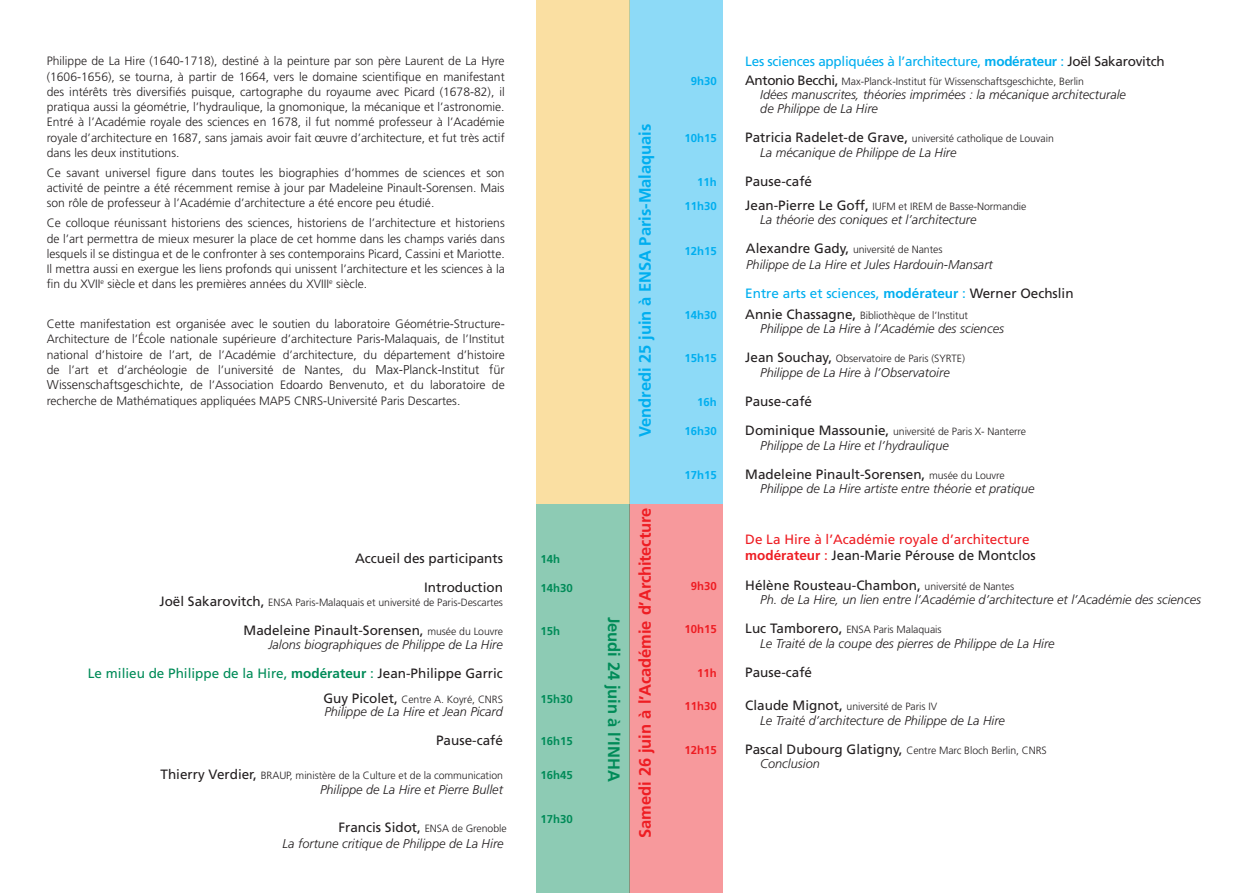
<style>
.page{position:relative;width:1259px;height:893px;background:#fff}
.page>*{position:absolute;margin:0;border:0;box-sizing:border-box;transform-origin:0 0}
.t1{font:700 16.5px "Frutiger";letter-spacing:-.01em;color:#ee1d23}
.t2{font:700 16.5px "Frutiger";color:#00aeef}
.t3{font:700 16.5px "Frutiger";color:#008b58}
.t4{font:13.5px "Frutiger";color:#231f20}
.t5{font:13.5px/16.2px "Frutiger";color:#ee1d23}
.t6{font:13.5px "Frutiger";letter-spacing:-.02em;color:#00aeef}
.t7{font:13.5px "Frutiger";color:#008b58}
.t8{font:13.5px "Frutiger";color:#00aeef}
.t9{font:italic 300 12.75px/13.5px "Frutiger";color:#231f20}
.t10{font:300 12.15px/15.3px "Frutiger";color:#231f20;text-align:justify}
.t11{font:700 11.4px "Frutiger";color:#00aeef}
.t12{font:700 11.4px "Frutiger";color:#008b58}
.t13{font:700 11.4px "Frutiger";color:#ee1d23}
.t14{font:300 10.5px "Frutiger";letter-spacing:-.005em;color:#231f20}
.s1{font-size:12.75px}
.s2{font-weight:400;font-size:13.5px}
.s3{font-weight:300;font-size:10.5px}
.s4{font-weight:700}
.s5{color:#231f20}
</style>
<div class="page">
<div style="left:629px;top:504px;width:94px;height:389px;background:#f7999c"></div>
<div style="left:629px;top:0;width:94px;height:504px;background:#8ddaf7"></div>
<div style="left:536px;top:504px;width:93px;height:389px;background:#8dcbb4"></div>
<div style="left:536px;top:0;width:93px;height:504px;background:#fadfa2"></div>
<p class="t10" style="left:47px;top:53px;width:459px">Philippe de La Hire (1640-1718), destiné à la peinture par son père Laurent de La Hyre (1606-1656), se tourna, à partir de 1664, vers le domaine scientifique en manifestant des intérêts très diversifiés puisque, cartographe du royaume avec Picard (1678-82), il pratiqua aussi la géométrie, l’hydraulique, la gnomonique, la mécanique et l’astronomie.<br>Entré à l’Académie royale des sciences en 1678, il fut nommé professeur à l’Académie royale d’architecture en 1687, sans jamais avoir fait œuvre d’architecture, et fut très actif dans les deux institutions.</p>
<p class="t10" style="left:47px;top:165px;width:459px">Ce savant universel figure dans toutes les biographies d’hommes de sciences et son activité de peintre a été récemment remise à jour par Madeleine Pinault-Sorensen. Mais son rôle de professeur à l’Académie d’architecture a été encore peu étudié.</p>
<p class="t10" style="left:47px;top:215px;width:459px">Ce colloque réunissant historiens des sciences, historiens de l’architecture et historiens de l’art permettra de mieux mesurer la place de cet homme dans les champs variés dans lesquels il se distingua et de le confronter à ses contemporains Picard, Cassini et Mariotte.<br>Il mettra aussi en exergue les liens profonds qui unissent l’architecture et les sciences à la fin du XVII<sup>e</sup> siècle et dans les premières années du XVIII<sup>e</sup> siècle.</p>
<p class="t10" style="left:47px;top:316px;width:459px">Cette manifestation est organisée avec le soutien du laboratoire Géométrie-Structure-Architecture de l’école nationale supérieure d’architecture Paris-Malaquais, de l’Institut national d’histoire de l’art, de l’Académie d’architecture, du département d’histoire de l’art et d’archéologie de l’université de Nantes, du <span class="s1">Max-Planck-Institut für Wissenschaftsgeschichte,</span> de l’Association Edoardo Benvenuto, et du laboratoire de recherche de Mathématiques appliquées MAP5 CNRS-Université Paris Descartes.</p>
<p class="t4" style="left:355px;top:550px;width:149px">Accueil des participants</p>
<p class="t12" style="left:540px;top:552px;width:21px">14h</p>
<p class="t4" style="left:424px;top:580px;width:80px">Introduction</p>
<p class="t12" style="left:540px;top:582px;width:34px">14h30</p>
<p class="t14" style="left:159px;top:596px;width:345px"><span class="s2">Joël Sakarovitch,</span> ENSA Paris-Malaquais et université de Paris-Descartes</p>
<p class="t4" style="left:244px;top:622px;width:261px">Madeleine Pinault-Sorensen, <span class="s3">musée du Louvre</span></p>
<p class="t12" style="left:540px;top:624px;width:21px">15h</p>
<p class="t9" style="left:268px;top:637px;width:236px">Jalons biographiques de Philippe de La Hire</p>
<p class="t7" style="left:88px;top:665px;width:416px">Le milieu de Philippe de la Hire, <span class="s4">modérateur</span> : <span class="s5">Jean-Philippe Garric</span></p>
<p class="t14" style="left:323px;top:693px;width:181px"><span class="s2">Guy Picolet,</span> Centre A. Koyré, CNRS</p>
<p class="t12" style="left:540px;top:692px;width:34px">15h30</p>
<p class="t9" style="left:324px;top:705px;width:180px">Philippe de La Hire et Jean Picard</p>
<p class="t4" style="left:436px;top:733px;width:68px">Pause-café</p>
<p class="t12" style="left:540px;top:735px;width:34px">16h15</p>
<p class="t14" style="left:160px;top:769px;width:344px"><span class="s2">Thierry Verdier,</span> BRAUP, ministère de la Culture et de la communication</p>
<p class="t12" style="left:540px;top:768px;width:34px">16h45</p>
<p class="t9" style="left:320px;top:782px;width:184px">Philippe de La Hire et Pierre Bullet</p>
<p class="t14" style="left:338px;top:822px;width:170px"><span class="s2">Francis Sidot,</span> ENSA de Grenoble</p>
<p class="t9" style="left:282px;top:837px;width:223px">La fortune critique de Philippe de La Hire</p>
<p class="t12" style="left:540px;top:812px;width:34px">17h30</p>
<h1 class="t2" style="left:635px;top:437px;width:315px;rotate:-90deg">Vendredi 25 juin à ENSA Paris-Malaquais</h1>
<h1 class="t3" style="left:623px;top:617px;width:167px;rotate:90deg">Jeudi 24 juin à l’INHA</h1>
<h1 class="t1" style="left:635px;top:838px;width:331px;rotate:-90deg">Samedi 26 juin à l’Académie d’Architecture</h1>
<p class="t6" style="left:745px;top:53px;width:421px">Les sciences appliquées à l’architecture, <span class="s4">modérateur</span> : <span class="s5">Joël Sakarovitch</span></p>
<p class="t11" style="left:691px;top:74px;width:27px">9h30</p>
<p class="t14" style="left:745px;top:75px;width:340px"><span class="s2">Antonio Becchi,</span> Max-Planck-Institut für Wissenschaftsgeschichte, Berlin</p>
<p class="t9" style="left:760px;top:88px;width:367px">Idées manuscrites, théories imprimées : la mécanique architecturale de Philippe de La Hire</p>
<p class="t11" style="left:684px;top:131px;width:34px">10h15</p>
<p class="t14" style="left:745px;top:133px;width:310px"><span class="s2">Patricia Radelet-de Grave,</span> université catholique de Louvain</p>
<p class="t9" style="left:760px;top:145px;width:198px">La mécanique de Philippe de La Hire</p>
<p class="t11" style="left:697px;top:175px;width:21px">11h</p>
<p class="t4" style="left:745px;top:173px;width:68px">Pause-café</p>
<p class="t11" style="left:684px;top:199px;width:34px">11h30</p>
<p class="t14" style="left:745px;top:200px;width:282px"><span class="s2">Jean-Pierre Le Goff,</span> IUFM et IREM de Basse-Normandie</p>
<p class="t9" style="left:760px;top:213px;width:218px">La théorie des coniques et l’architecture</p>
<p class="t11" style="left:684px;top:244px;width:34px">12h15</p>
<p class="t14" style="left:746px;top:244px;width:198px"><span class="s2">Alexandre Gady,</span> université de Nantes</p>
<p class="t9" style="left:746px;top:258px;width:248px">Philippe de La Hire et Jules Hardouin-Mansart</p>
<p class="t8" style="left:745px;top:285px;width:330px">Entre arts et sciences, <span class="s4">modérateur</span> : <span class="s5">Werner Oechslin</span></p>
<p class="t11" style="left:684px;top:308px;width:34px">14h30</p>
<p class="t14" style="left:745px;top:309px;width:224px"><span class="s2">Annie Chassagne,</span> Bibliothèque de l’Institut</p>
<p class="t9" style="left:760px;top:322px;width:245px">Philippe de La Hire à l’Académie des sciences</p>
<p class="t11" style="left:684px;top:352px;width:34px">15h15</p>
<p class="t14" style="left:745px;top:353px;width:221px"><span class="s2">Jean Souchay,</span> Observatoire de Paris (SYRTE)</p>
<p class="t9" style="left:760px;top:366px;width:191px">Philippe de La Hire à l’Observatoire</p>
<p class="t11" style="left:697px;top:395px;width:21px">16h</p>
<p class="t4" style="left:745px;top:393px;width:68px">Pause-café</p>
<p class="t11" style="left:684px;top:425px;width:34px">16h30</p>
<p class="t14" style="left:745px;top:426px;width:282px"><span class="s2">Dominique Massounie,</span> université de Paris X- Nanterre</p>
<p class="t9" style="left:760px;top:438px;width:190px">Philippe de La Hire et l’hydraulique</p>
<p class="t11" style="left:684px;top:468px;width:34px">17h15</p>
<p class="t4" style="left:745px;top:466px;width:261px">Madeleine Pinault-Sorensen, <span class="s3">musée du Louvre</span></p>
<p class="t9" style="left:760px;top:482px;width:276px">Philippe de La Hire artiste entre théorie et pratique</p>
<p class="t5" style="left:745px;top:531px;width:292px">De La Hire à l’Académie royale d’architecture <span class="s4">modérateur</span> : <span class="s5">Jean-Marie Pérouse de Montclos</span></p>
<p class="t13" style="left:691px;top:579px;width:27px">9h30</p>
<p class="t4" style="left:745px;top:577px;width:270px">Hélène Rousteau-Chambon, <span class="s3">université de Nantes</span></p>
<p class="t9" style="left:760px;top:593px;width:442px">Ph. de La Hire, un lien entre l’Académie d’architecture et l’Académie des sciences</p>
<p class="t13" style="left:684px;top:623px;width:34px">10h15</p>
<p class="t14" style="left:745px;top:624px;width:198px"><span class="s2">Luc Tamborero,</span> ENSA Paris Malaquais</p>
<p class="t9" style="left:760px;top:636px;width:296px">Le Traité de la coupe des pierres de Philippe de La Hire</p>
<p class="t13" style="left:697px;top:666px;width:21px">11h</p>
<p class="t4" style="left:745px;top:664px;width:68px">Pause-café</p>
<p class="t13" style="left:684px;top:700px;width:34px">11h30</p>
<p class="t14" style="left:745px;top:701px;width:193px"><span class="s2">Claude Mignot,</span> université de Paris IV</p>
<p class="t9" style="left:760px;top:713px;width:246px">Le Traité d’architecture de Philippe de La Hire</p>
<p class="t13" style="left:684px;top:743px;width:34px">12h15</p>
<p class="t14" style="left:745px;top:744px;width:303px"><span class="s2">Pascal Dubourg Glatigny,</span> Centre Marc Bloch Berlin, CNRS</p>
<p class="t9" style="left:760px;top:757px;width:61px">Conclusion</p>
</div>
